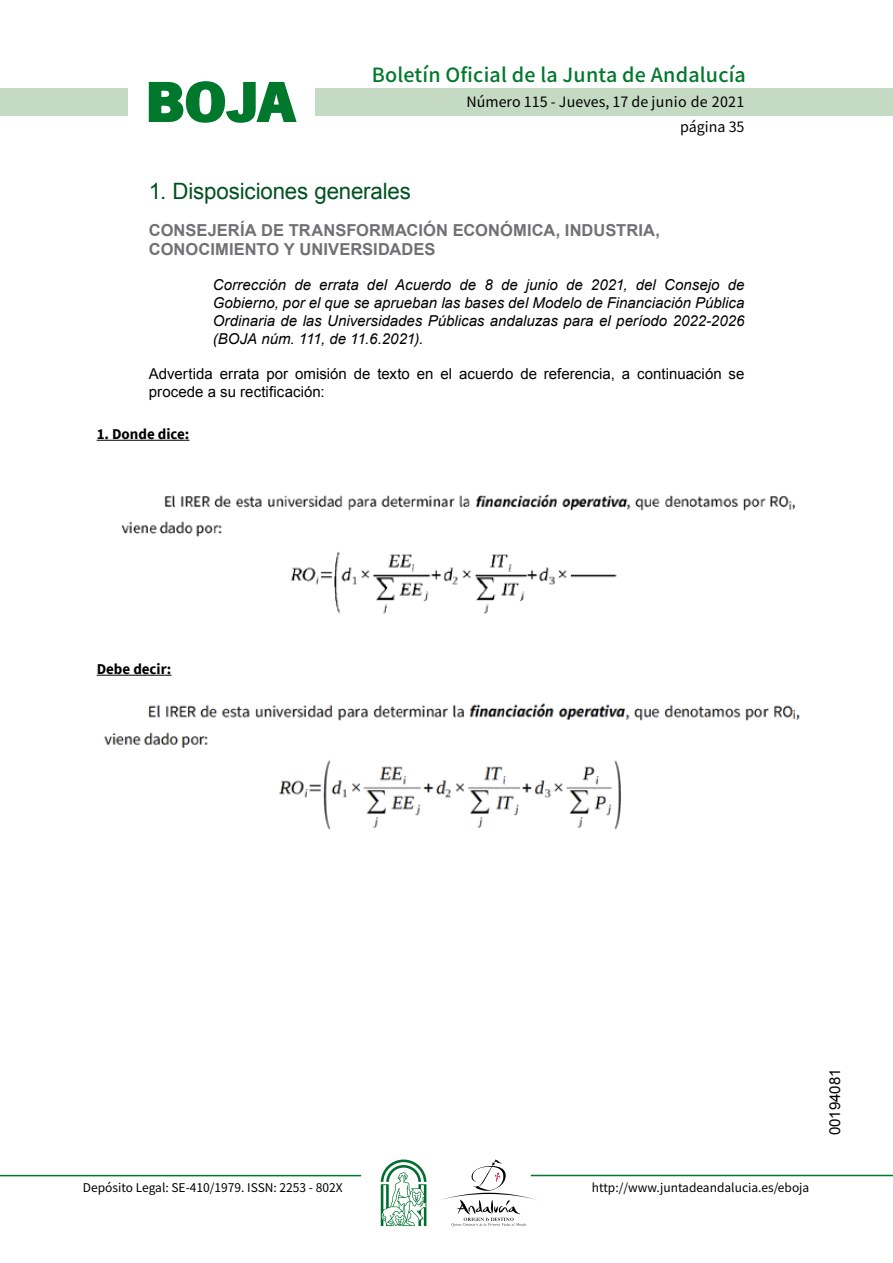
<style>
.page{position:relative;width:893px;height:1263px;background:#fff}
.page>*{position:absolute;margin:0;border:0;box-sizing:border-box;transform-origin:0 0}
.t1{font:700 57.75px "News Got T";color:#00782c;scale:1.14 1}
.t2{font:22.5px "Arial";letter-spacing:-.01em;color:#00501f}
.t3{font:500 19.5px "Noto Sans HK";letter-spacing:.01em;color:#00782c}
.t4{font:700 16.5px/19.5px "Arial";letter-spacing:.005em;color:#707173}
.t5{font:italic 15px/18px "Arial";color:#000;text-align:justify}
.t6{font:15px/18px "Arial";color:#000}
.t7{font:700 15px "Source Sans Pro";color:#000}
.t8{font:14.25px/24.5px "Noto Sans HK";color:#000;text-align:right}
.t9{font:12px "Noto Sans HK";color:#000}
</style>
<div class="page">
<div style="left:315px;top:88px;width:577px;height:28px;background:#c5dac3"></div>
<div style="left:0;top:88px;width:128px;height:28px;background:#c5dac3"></div>
<hr style="left:0;top:1175px;width:361px;height:1px;background:#00782c">
<hr style="left:531px;top:1175px;width:361px;height:1px;background:#00782c">
<svg style="left:148px;top:81px;width:149px;height:42px"></svg>
<svg style="left:442px;top:1159px;width:100px;height:67px"></svg>
<svg style="left:381px;top:1160px;width:45px;height:66px"></svg>
<hr style="left:97px;top:440px;width:92px;height:1px;background:#000">
<hr style="left:97px;top:675px;width:74px;height:1px;background:#000">
<img style="left:121px;top:494px;width:674px;height:120px">
<img style="left:104px;top:703px;width:696px;height:127px">
<h1 class="t1" style="left:145px;top:68px;width:133px">BOJA</h1>
<h3 class="t3" style="left:372px;top:64px;width:375px">Boletín Oficial de la Junta de Andalucía</h3>
<p class="t8" style="left:466px;top:90px;width:279px">Número 115 - Jueves, 17 de junio de 2021 página 35</p>
<h2 class="t2" style="left:149px;top:177px;width:263px">1. Disposiciones generales</h2>
<p class="t4" style="left:149px;top:221px;width:513px">CONSEJERÍA DE TRANSFORMACIÓN ECONÓMICA, INDUSTRIA,<br>CONOCIMIENTO Y UNIVERSIDADES</p>
<p class="t5" style="left:213px;top:276px;width:533px">Corrección de errata del Acuerdo de 8 de junio de 2021, del Consejo de Gobierno, por el que se aprueban las bases del Modelo de Financiación Pública Ordinaria de las Universidades Públicas andaluzas para el período 2022-2026 (BOJA núm. 111, de 11.6.2021).</p>
<p class="t6" style="left:149px;top:365px;width:597px">Advertida errata por omisión de texto en el acuerdo de referencia, a continuación se procede a su rectificación:</p>
<p class="t7" style="left:97px;top:425px;width:94px">1. Donde dice:</p>
<p class="t7" style="left:97px;top:660px;width:76px">Debe decir:</p>
<p class="t9" style="left:83px;top:1181px;width:261px">Depósito Legal: SE-410/1979. ISSN: 2253 - 802X</p>
<p class="t9" style="left:592px;top:1181px;width:219px">http://www.juntadeandalucia.es/eboja</p>
<p class="t6" style="left:826px;top:1135px;width:68px;rotate:-90deg">00194081</p>
</div>
